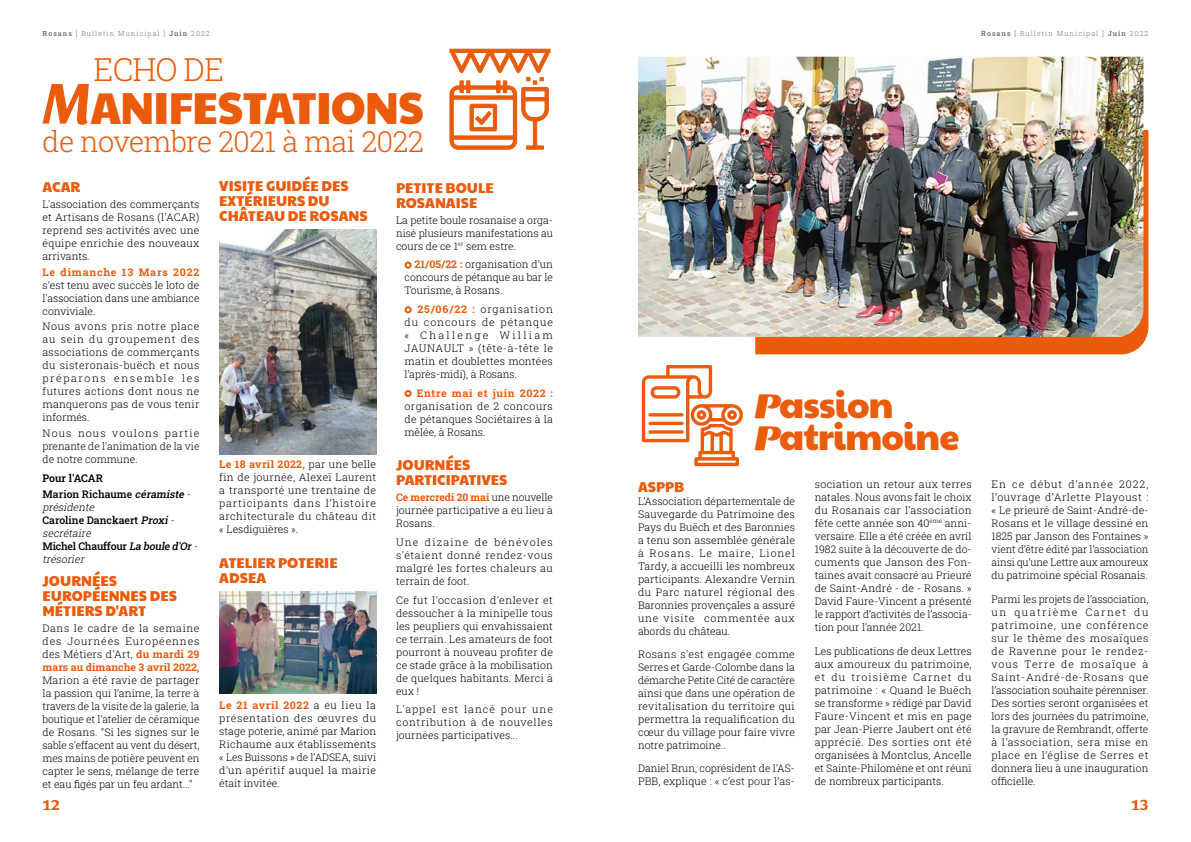
<style>
.page{position:relative;width:1191px;height:842px;background:#fff}
.page>*{position:absolute;margin:0;border:0;box-sizing:border-box;transform-origin:0 0}
.t1{font:44px "Paytone One";letter-spacing:-.025em;color:#ea5b0b}
.t2{font:36px/32px "Paytone One";letter-spacing:-.025em;color:#ea5b0b}
.t3{font:300 32px "Roboto Slab";letter-spacing:-.03em;color:#ea5b0b}
.t4{font:300 29px "Roboto Slab";letter-spacing:-.02em;color:#ea5b0b}
.t5{font:700 15px "Sansita";color:#ea5b0b}
.t6{font:14px/15px "Paytone One";color:#ea5b0b}
.t7{font:300 10.5px/13px "Roboto Slab";letter-spacing:.005em;color:#000;text-align:justify}
.t8{font:500 10.5px/13px "Roboto Slab";color:#000}
.t9{font:700 10.5px "Roboto Slab";letter-spacing:.065em;color:#ea5b0b}
.t10{font:300 7px "Roboto Slab";letter-spacing:.15em;color:#706f6f}
.s1{font-weight:600}
.s2{font-family:"Sansita";font-weight:700;font-style:italic;font-size:60px}
.s3{font-style:italic}
.s4{font-weight:300;font-style:italic}
.s5{font-weight:700;color:#ea5b0b}
.s6{font-family:"Sansita";font-weight:900;font-style:italic}
</style>
<div class="page">
<div style="left:755px;top:130px;width:393px;height:224px;background:#ea5b0b"></div>
<img style="left:219px;top:230px;width:157px;height:224px">
<img style="left:219px;top:591px;width:157px;height:102px">
<div style="left:404px;top:262px;width:7px;height:7px;border:2px solid #ea5b0b;border-radius:50%"></div>
<div style="left:404px;top:306px;width:7px;height:7px;border:2px solid #ea5b0b;border-radius:50%"></div>
<div style="left:404px;top:390px;width:7px;height:7px;border:2px solid #ea5b0b;border-radius:50%"></div>
<svg style="left:449px;top:48px;width:102px;height:102px"></svg>
<img style="left:638px;top:57px;width:505px;height:280px">
<svg style="left:642px;top:365px;width:101px;height:101px"></svg>
<hr style="left:648px;top:413px;width:35px;height:3px;background:#ea5b0b;border-radius:2px">
<hr style="left:648px;top:422px;width:35px;height:3px;background:#ea5b0b;border-radius:2px">
<svg style="left:648px;top:430px;width:35px;height:4px"></svg>
<p class="t10" style="left:43px;top:28px;width:169px"><span class="s1">Rosans</span> [ Bulletin Municipal ] <span class="s1">Juin</span> 2022</p>
<p class="t10" style="left:981px;top:28px;width:169px"><span class="s1">Rosans</span> [ Bulletin Municipal ] <span class="s1">Juin</span> 2022</p>
<h3 class="t3" style="left:94px;top:48px;width:132px">ECHO DE</h3>
<h1 class="t1" style="left:43px;top:68px;width:383px"><span class="s2">M</span>ANIFESTATIONS</h1>
<h3 class="t4" style="left:43px;top:121px;width:383px">de novembre 2021 à mai 2022</h3>
<h3 class="t6" style="left:43px;top:178px;width:39px">ACAR</h3>
<p class="t7" style="left:43px;top:197px;width:158px">L'association des commerçants et Artisans de Rosans (l'ACAR) reprend ses activités avec une équipe enrichie des nouveaux arrivants.</p>
<p class="t9" style="left:43px;top:264px;width:158px">Le dimanche 13 Mars 2022</p>
<p class="t7" style="left:43px;top:278px;width:158px">s'est tenu avec succès le loto de l'association dans une ambiance conviviale.</p>
<p class="t7" style="left:43px;top:320px;width:158px">Nous avons pris notre place au sein du groupement des associations de commerçants du sisteronais-buëch et nous préparons ensemble les futures actions dont nous ne manquerons pas de vous tenir informés.</p>
<p class="t7" style="left:43px;top:427px;width:158px">Nous nous voulons partie prenante de l'animation de la vie de notre commune.</p>
<p class="t8" style="left:43px;top:470px;width:152px;line-height:15.8px"><span class="s1">Pour l'ACAR<br></span>Marion Richaume <span class="s3">céramiste</span> <span class="s4">-</span></p>
<p class="t8" style="left:43px;top:500px;width:159px"><span class="s4">présidente<br></span>Caroline Danckaert <span class="s3">Proxi&shy;</span><span class="s4">secrétaire<br></span>Michel Chauffour <span class="s3">La boule d'Or&shy;</span><span class="s4">trésorier</span></p>
<h3 class="t6" style="left:43px;top:572px;width:136px">JOURNÉES<br>EUROPÉENNES DES<br>MÉTIERS D'ART</h3>
<p class="t7" style="left:43px;top:621px;width:158px">Dans le cadre de la semaine des Journées Européennes des Métiers d'Art, <span class="s5">du mardi 29 mars au dimanche 3 avril 2022,</span></p>
<p class="t7" style="left:43px;top:673px;width:158px">Marion a été ravie de partager la passion qui l’anime, la terre à travers de la visite de la galerie, la boutique et l'atelier de céramique de Rosans. "Si les signes sur le sable s'effacent au vent du désert, mes mains de potière peuvent en capter le sens, mélange de terre et eau figés par un feu ardant..."</p>
<h3 class="t5" style="left:43px;top:796px;width:19px">12</h3>
<h3 class="t6" style="left:219px;top:178px;width:150px">VISITE GUIDÉE DES<br>EXTÉRIEURS DU<br>CHÂTEAU DE ROSANS</h3>
<p class="t7" style="left:219px;top:458px;width:158px"><span class="s5">Le 18 avril 2022,</span> par une belle fin de journée, Alexeï Laurent a transporté une trentaine de participants dans l’histoire architecturale du château dit « Lesdiguières ».</p>
<h3 class="t6" style="left:219px;top:554px;width:120px">ATELIER POTERIE<br>ADSEA</h3>
<p class="t7" style="left:219px;top:699px;width:158px"><span class="s5">Le 21 avril 2022</span> a eu lieu la présentation des œuvres du stage poterie, animé par Marion Richaume aux établissements « Les Buissons » de l’ADSEA, suivi d’un apéritif auquel la mairie était invitée.</p>
<h3 class="t6" style="left:396px;top:179px;width:99px">PETITE BOULE<br>ROSANAISE</h3>
<p class="t7" style="left:396px;top:213px;width:158px">La petite boule rosanaise a orga&shy;nisé plusieurs manifestations au cours de ce 1<sup>er</sup> sem estre.</p>
<p class="t7" style="left:404px;top:258px;width:150px;text-indent:10px"><span class="s5">21/05/22 :</span> organisation d’un concours de pétanque au bar le Tourisme, à Rosans.</p>
<p class="t7" style="left:404px;top:302px;width:150px;text-indent:13px"><span class="s5">25/06/22 :</span> organisation du concours de pétanque « Challenge William JAUNAULT » (tête-à-tête le matin et doublettes montées l’après-midi), à Rosans.</p>
<p class="t9" style="left:417px;top:386px;width:138px">Entre mai et juin 2022 :</p>
<p class="t7" style="left:404px;top:399px;width:150px">organisation de 2 concours de pétanques Sociétaires à la mêlée, à Rosans.</p>
<h3 class="t6" style="left:396px;top:457px;width:113px">JOURNÉES<br>PARTICIPATIVES</h3>
<p class="t7" style="left:396px;top:491px;width:158px"><span class="s5">Ce mercredi 20 mai</span> une nouvelle journée participative a eu lieu à Rosans.</p>
<p class="t7" style="left:396px;top:535px;width:158px">Une dizaine de bénévoles s'étaient donné rendez-vous malgré les fortes chaleurs au terrain de foot.</p>
<p class="t7" style="left:396px;top:593px;width:158px">Ce fut l'occasion d'enlever et dessoucher à la minipelle tous les peupliers qui envahissaient ce terrain. Les amateurs de foot pourront à nouveau profiter de ce stade grâce à la mobilisation de quelques habitants. Merci à eux !</p>
<p class="t7" style="left:396px;top:703px;width:158px">L'appel est lancé pour une contribution à de nouvelles journées participatives...</p>
<h2 class="t2" style="left:755px;top:386px;width:206px"><span class="s6">P</span>assion<br><span class="s6">P</span>atrimoine</h2>
<h3 class="t6" style="left:638px;top:478px;width:48px">ASPPB</h3>
<p class="t7" style="left:638px;top:494px;width:158px">L’Association départementale de Sauvegarde du Patrimoine des Pays du Buëch et des Baronnies a tenu son assemblée générale à Rosans. Le maire, Lionel Tardy, a accueilli les nombreux participants. Alexandre Vernin du Parc naturel régional des Baronnies provençales a assuré une visite commentée aux abords du château.</p>
<p class="t7" style="left:638px;top:647px;width:158px">Rosans s'est engagée comme Serres et Garde-Colombe dans la démarche Petite Cité de caractère ainsi que dans une opération de revitalisation du territoire qui permettra la requalification du cœur du village pour faire vivre notre patrimoine..</p>
<p class="t7" style="left:638px;top:761px;width:158px">Daniel Brun, coprésident de l’AS-<br>PBB, explique : « c’est pour l’as-</p>
<p class="t7" style="left:814px;top:477px;width:158px">sociation un retour aux terres natales. Nous avons fait le choix du Rosanais car l’association fête cette année son 40<sup>ème</sup> anni&shy;versaire. Elle a été créée en avril 1982 suite à la découverte de do&shy;cuments que Janson des Fon&shy;taines avait consacré au Prieuré de Saint-André - de - Rosans. » David Faure-Vincent a présenté le rapport d’activités de l’associa&shy;tion pour l’année 2021.</p>
<p class="t7" style="left:814px;top:644px;width:158px">Les publications de deux Lettres aux amoureux du patrimoine, et du troisième Carnet du patrimoine : « Quand le Buëch se transforme » rédigé par David Faure-Vincent et mis en page par Jean-Pierre Jaubert ont été apprécié. Des sorties ont été organisées à Montclus, Ancelle et Sainte-Philomène et ont réuni de nombreux participants.</p>
<p class="t7" style="left:991px;top:477px;width:158px">En ce début d’année 2022, l’ouvrage d’Arlette Playoust : « Le prieuré de Saint-André-de-Rosans et le village dessiné en 1825 par Janson des Fontaines » vient d’être édité par l’association ainsi qu’une Lettre aux amoureux du patrimoine spécial Rosanais.</p>
<p class="t7" style="left:991px;top:592px;width:158px">Parmi les projets de l’association, un quatrième Carnet du patrimoine, une conférence sur le thème des mosaïques de Ravenne pour le rendez&shy;vous Terre de mosaïque à Saint-André-de-Rosans que l’association souhaite pérenniser.<br>Des sorties seront organisées et lors des journées du patrimoine, la gravure de Rembrandt, offerte à l’association, sera mise en place en l’église de Serres et donnera lieu à une inauguration officielle.</p>
<h3 class="t5" style="left:1131px;top:796px;width:19px">13</h3>
</div>
